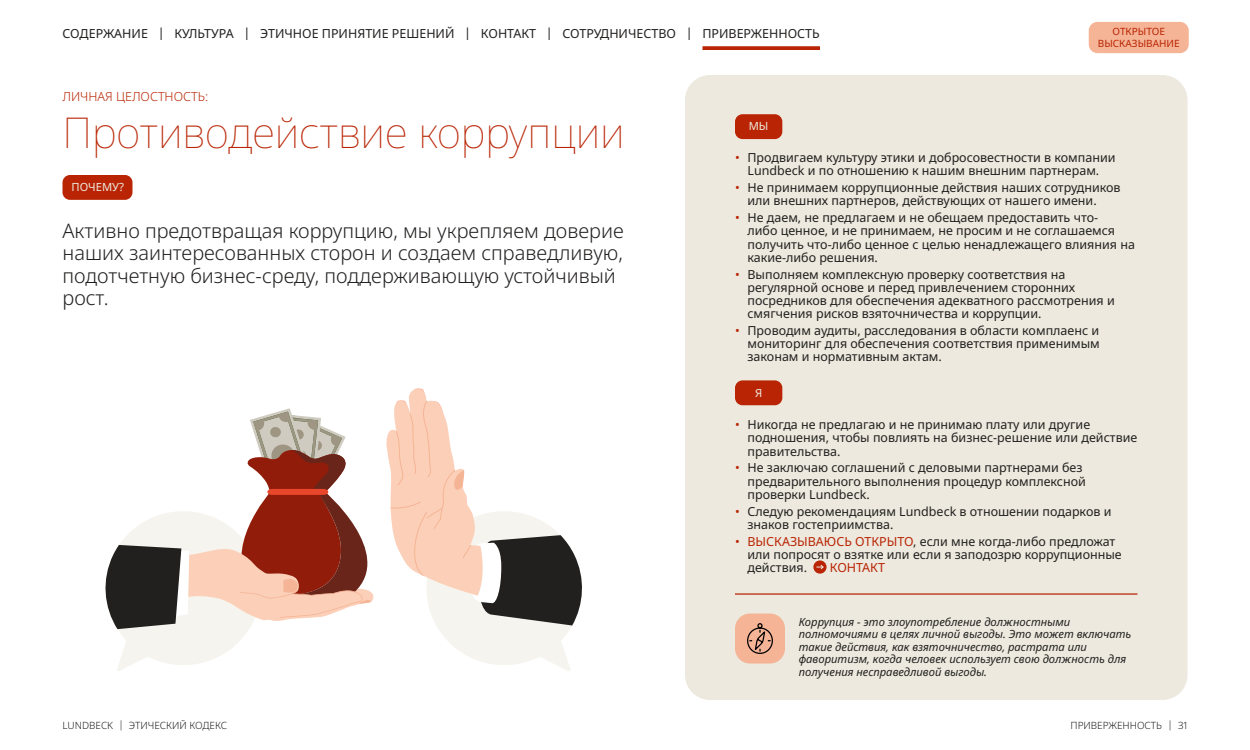
<style>
.page{position:relative;width:1250px;height:750px;background:#fff}
.page>*{position:absolute;margin:0;border:0;box-sizing:border-box;transform-origin:0 0}
.t1{font:100 42.5px "Noto Sans";color:#b92504}
.t2{font:300 20px/22.5px "Noto Sans";color:#22201f}
.t3{font:12.5px/13.1px "Noto Sans";color:#22201f}
.t4{font:300 12.5px "Noto Sans";color:#b92504}
.t5{font:12.5px "Noto Sans";color:#b92504}
.t6{font:italic 11.25px/12.5px "Noto Sans";color:#22201f}
.t7{font:11.25px "Noto Sans";color:#ede9de}
.t8{font:300 10px "Noto Sans";color:#22201f}
.t9{font:10px/12px "Noto Sans";color:#b92504;text-align:center}
.s1{color:#b92504}
</style>
<div class="page">
<div style="left:1089px;top:22px;width:100px;height:31px;background:#f5b496;border-radius:9px"></div>
<svg style="left:702px;top:46px;width:118px;height:4px"></svg>
<div style="left:685px;top:75px;width:503px;height:625px;background:#ede9de;border-radius:25px"></div>
<div style="left:62px;top:175px;width:70px;height:25px;background:#b92504;border-radius:8px"></div>
<div style="left:735px;top:114px;width:47px;height:25px;background:#b92504;border-radius:8px"></div>
<div style="left:735px;top:614px;width:50px;height:50px;background:#f5b496;border-radius:15px"></div>
<svg style="left:747px;top:623px;width:26px;height:31px"></svg>
<div style="left:735px;top:380px;width:47px;height:25px;background:#b92504;border-radius:8px"></div>
<svg style="left:813px;top:560px;width:14px;height:14px"></svg>
<svg style="left:816px;top:564px;width:8px;height:6px"></svg>
<hr style="left:735px;top:593px;width:403px;height:2px;background:#b92504">
<svg style="left:105px;top:388px;width:477px;height:283px"></svg>
<p class="t3" style="left:62px;top:28px;width:759px">СОДЕРЖАНИЕ | КУЛЬТУРА | ЭТИЧНОЕ ПРИНЯТИЕ РЕШЕНИЙ | КОНТАКТ | СОТРУДНИЧЕСТВО | ПРИВЕРЖЕННОСТЬ</p>
<p class="t4" style="left:62px;top:89px;width:147px">ЛИЧНАЯ ЦЕЛОСТНОСТЬ:</p>
<p class="t9" style="left:1098px;top:26px;width:83px">ОТКРЫТОЕ<br>ВЫСКАЗЫВАНИЕ</p>
<h1 class="t1" style="left:62px;top:102px;width:564px">Противодействие коррупции</h1>
<p class="t7" style="left:71px;top:181px;width:54px">ПОЧЕМУ?</p>
<h2 class="t2" style="left:62px;top:219px;width:563px">Активно предотвращая коррупцию, мы укрепляем доверие наших заинтересованных сторон и создаем справедливую, подотчетную бизнес-среду, поддерживающую устойчивый рост.</h2>
<p class="t8" style="left:62px;top:720px;width:166px">LUNDBECK | ЭТИЧЕСКИЙ КОДЕКС</p>
<p class="t7" style="left:749px;top:120px;width:21px">МЫ</p>
<p class="t3" style="left:735px;top:151px;width:382px;text-align:center"><span class="s1">•</span> Продвигаем культуру этики и добросовестности в компании<br>Lundbeck и по отношению к нашим внешним партнерам.</p>
<p class="t3" style="left:748px;top:181px;width:375px;text-indent:-12px"><span class="s1">•</span> Не принимаем коррупционные действия наших сотрудников или внешних партнеров, действующих от нашего имени.</p>
<p class="t3" style="left:748px;top:211px;width:389px;text-indent:-12px"><span class="s1">•</span> Не даем, не предлагаем и не обещаем предоставить что-<br>либо ценное, и не принимаем, не просим и не соглашаемся получить что-либо ценное с целью ненадлежащего влияния на какие-либо решения.</p>
<p class="t3" style="left:748px;top:268px;width:369px;text-indent:-12px"><span class="s1">•</span> Выполняем комплексную проверку соответствия на регулярной основе и перед привлечением сторонних посредников для обеспечения адекватного рассмотрения и смягчения рисков взяточничества и коррупции.</p>
<p class="t3" style="left:748px;top:324px;width:354px;text-align:justify;text-indent:-12px"><span class="s1">•</span> Проводим аудиты, расследования в области комплаенс и мониторинг для обеспечения соответствия применимым законам и нормативным актам.</p>
<p class="t7" style="left:755px;top:386px;width:9px">Я</p>
<p class="t3" style="left:748px;top:418px;width:391px;text-indent:-12px"><span class="s1">•</span> Никогда не предлагаю и не принимаю плату или другие подношения, чтобы повлиять на бизнес-решение или действие правительства.</p>
<p class="t3" style="left:748px;top:462px;width:340px;text-indent:-12px"><span class="s1">•</span> Не заключаю соглашений с деловыми партнерами без предварительного выполнения процедур комплексной проверки Lundbeck.</p>
<p class="t3" style="left:748px;top:505px;width:366px;text-indent:-12px"><span class="s1">•</span> Следую рекомендациям Lundbeck в отношении подарков и знаков гостеприимства.</p>
<p class="t3" style="left:748px;top:535px;width:376px;text-indent:-12px"><span class="s1">• ВЫСКАЗЫВАЮСЬ ОТКРЫТО</span>, если мне когда-либо предложат или попросят о взятке или если я заподозрю коррупционные действия.</p>
<p class="t5" style="left:830px;top:560px;width:57px">КОНТАКТ</p>
<p class="t6" style="left:799px;top:615px;width:334px">Коррупция - это злоупотребление должностными полномочиями в целях личной выгоды. Это может включать такие действия, как взяточничество, растрата или фаворитизм, когда человек использует свою должность для получения несправедливой выгоды.</p>
<p class="t8" style="left:1071px;top:720px;width:118px">ПРИВЕРЖЕННОСТЬ | 31</p>
</div>
